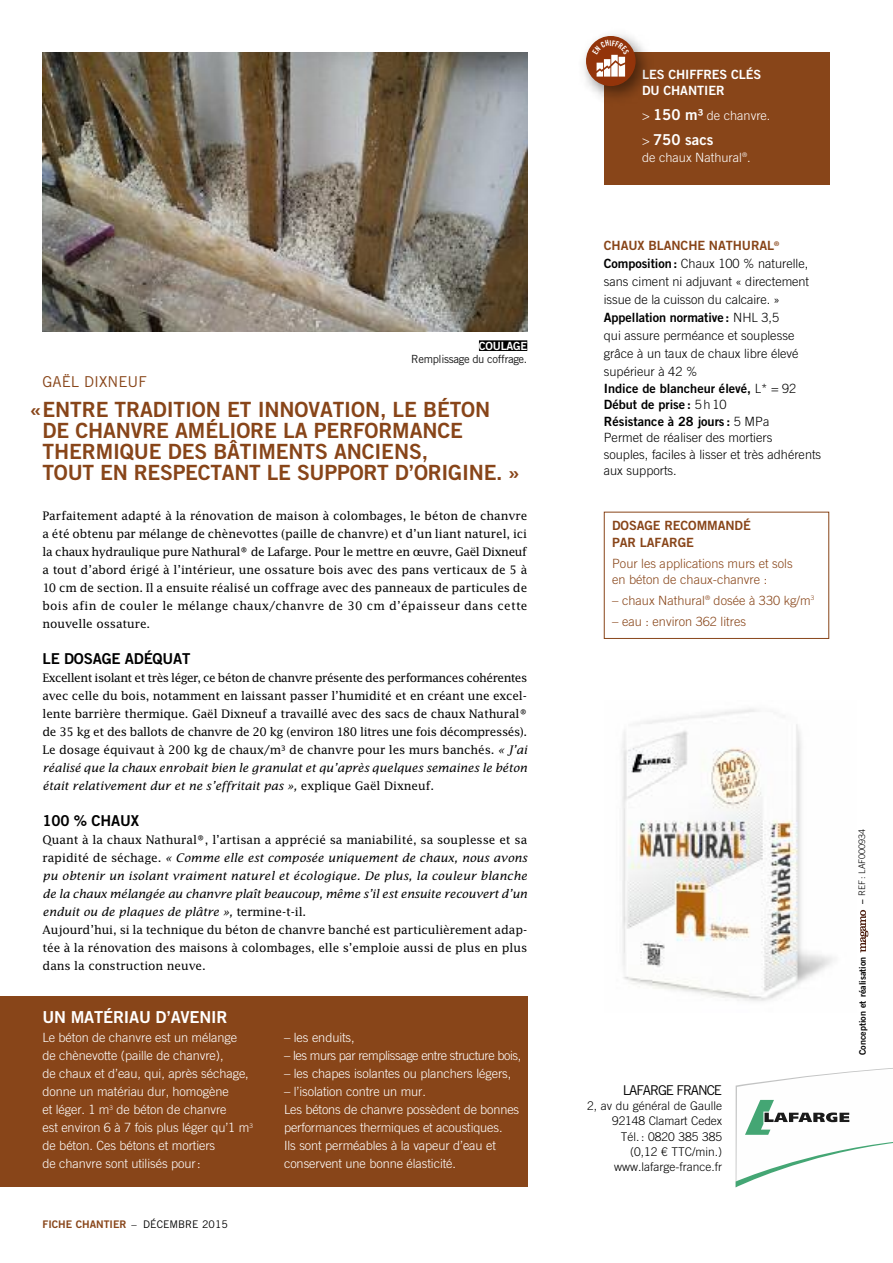
<style>
.page{position:relative;width:893px;height:1263px;background:#fff}
.page>*{position:absolute;margin:0;border:0;box-sizing:border-box;transform-origin:0 0}
.t1{font:21px/21px "Trade Gothic LT Std Bd 2";letter-spacing:-.005em;color:#884519}
.t2{font:16.5px "Trade Gothic LT Std Bd 2";letter-spacing:-.01em;color:#fff}
.t3{font:15px "Trade Gothic LT Std Bd 2";letter-spacing:-.01em;color:#000}
.t4{font:15px "Trade Gothic LT Std";color:#884519}
.t5{font:15px "Trade Gothic LT Std Bd 2";color:#fff}
.t6{font:13.5px "Trade Gothic LT Std";letter-spacing:-.08em;color:#000}
.t7{font:12.75px/18px "Lucida Fax EF";letter-spacing:-.005em;color:#000;text-align:justify}
.t8{font:300 12.75px/18px "Trade Gothic LT Std";letter-spacing:-.005em;color:#fff}
.t9{font:300 12.75px/18px "Trade Gothic LT Std";color:#000}
.t10{font:300 12.75px/16.5px "Trade Gothic LT Std";color:#884519}
.t11{font:12.75px/16.5px "Trade Gothic LT Std Bd 2";color:#000}
.t12{font:12.75px/16.5px "Trade Gothic LT Std Bd 2";letter-spacing:-.005em;color:#884519}
.t13{font:300 12.75px "Trade Gothic LT Std";letter-spacing:-.035em;color:#fff}
.t14{font:12.75px/16.5px "Trade Gothic LT Std Bd 2";letter-spacing:-.005em;color:#fff}
.t15{font:300 12px/15.3px "Trade Gothic LT Std";color:#000;text-align:right}
.t16{font:11.25px "Trade Gothic LT Std";letter-spacing:-.03em;color:#191919}
.t17{font:11.25px "Trade Gothic LT Std Bd 2";letter-spacing:-.025em;color:#fff}
.t18{font:10.5px "Trade Gothic LT Std Bd 2";color:#884519}
.t19{font:9px "Trade Gothic LT Std Bd 2";color:#000}
.t20{font:300 9px "Trade Gothic LT Std";color:#000}
.s1{font-style:italic}
.s2{font-family:"Trade Gothic LT Std";color:#000}
.s3{font-family:"Trade Gothic LT Std Bd 2";font-weight:400;font-size:15px}
.s4{font-family:"Trade Gothic LT Std";font-weight:300;font-size:12.75px}
.s5{font-family:"Trade Gothic LT Std Bd 2";font-weight:400}
.s6{font-family:"Trade Gothic LT Std";font-weight:300}
</style>
<div class="page">
<img style="left:621px;top:708px;width:212px;height:293px">
<svg style="left:860px;top:910px;width:8px;height:42px"></svg>
<div style="left:604px;top:52px;width:225px;height:133px;background:#884519"></div>
<svg style="left:736px;top:1068px;width:157px;height:119px"></svg>
<img style="left:43px;top:52px;width:484px;height:280px">
<div style="left:479px;top:340px;width:48px;height:11px;background:#000"></div>
<img style="left:583px;top:34px;width:64px;height:64px">
<div style="left:587px;top:37px;width:48px;height:48px;background:#93340a;border-radius:50%"></div>
<div style="left:586px;top:36px;width:50px;height:50px;border:1px solid #93340a;border-radius:50%"></div>
<div style="left:0;top:996px;width:527px;height:190px;background:#884519"></div>
<div style="left:604px;top:512px;width:225px;height:127px;border:1px solid #884519"></div>
<svg style="left:592px;top:40px;width:37px;height:37px"></svg>
<p class="t17" style="left:479px;top:342px;width:50px">COULAGE</p>
<p class="t16" style="left:411px;top:355px;width:118px">Remplissage du coffrage.</p>
<p class="t4" style="left:43px;top:376px;width:106px">GAËL DIXNEUF</p>
<h1 class="t1" style="left:43px;top:401px;width:479px;text-indent:-13px">«ENTRE TRADITION ET INNOVATION, LE BÉTON DE CHANVRE AMÉLIORE LA PERFORMANCE THERMIQUE DES BÂTIMENTS ANCIENS,<br>TOUT EN RESPECTANT LE SUPPORT D’ORIGINE. »</h1>
<p class="t7" style="left:43px;top:508px;width:486px">Parfaitement adapté à la rénovation de maison à colombages, le béton de chanvre a été obtenu par mélange de chènevottes (paille de chanvre) et d’un liant naturel, ici la chaux hydraulique pure Nathural® de Lafarge. Pour le mettre en œuvre, Gaël Dixneuf a tout d’abord érigé à l’intérieur, une ossature bois avec des pans verticaux de 5 à 10 cm de section. Il a ensuite réalisé un coffrage avec des panneaux de particules de bois afin de couler le mélange chaux/chanvre de 30 cm d’épaisseur dans cette nouvelle ossature.</p>
<p class="t3" style="left:43px;top:653px;width:149px">LE DOSAGE ADÉQUAT</p>
<p class="t7" style="left:43px;top:670px;width:486px">Excellent isolant et très léger, ce béton de chanvre présente des performances cohérentes avec celle du bois, notamment en laissant passer l’humidité et en créant une excel&shy;lente barrière thermique. Gaël Dixneuf a travaillé avec des sacs de chaux Nathural® de 35 kg et des ballots de chanvre de 20 kg (environ 180 litres une fois décompressés).<br>Le dosage équivaut à 200 kg de chaux/m³ de chanvre pour les murs banchés. <span class="s1">« J’ai réalisé que la chaux enrobait bien le granulat et qu’après quelques semaines le béton était relativement dur et ne s’effritait pas »,</span> explique Gaël Dixneuf.</p>
<p class="t3" style="left:43px;top:815px;width:98px">100 % CHAUX</p>
<p class="t7" style="left:43px;top:832px;width:486px;text-align:left">Quant à la chaux Nathural®, l’artisan a apprécié sa maniabilité, sa souplesse et sa rapidité de séchage. <span class="s1">« Comme elle est composée uniquement de chaux, nous avons pu obtenir un isolant vraiment naturel et écologique. De plus, la couleur blanche de la chaux mélangée au chanvre plaît beaucoup, même s’il est ensuite recouvert d’un enduit ou de plaques de plâtre »,</span> termine-t-il.<br>Aujourd’hui, si la technique du béton de chanvre banché est particulièrement adap&shy;tée à la rénovation des maisons à colombages, elle s’emploie aussi de plus en plus dans la construction neuve.</p>
<p class="t2" style="left:43px;top:1010px;width:186px">UN MATÉRIAU D’AVENIR</p>
<p class="t8" style="left:42px;top:1030px;width:212px">Le béton de chanvre est un mélange de chènevotte (paille de chanvre),<br>de chaux et d’eau, qui, après séchage, donne un matériau dur, homogène<br>et léger. 1 m<sup>3</sup> de béton de chanvre<br>est environ 6 à 7 fois plus léger qu’1 m<sup>3 </sup>de béton. Ces bétons et mortiers<br>de chanvre sont utilisés pour:</p>
<p class="t8" style="left:284px;top:1030px;width:72px">– les enduits,</p>
<p class="t13" style="left:284px;top:1051px;width:239px">– les murs par remplissage entre structure bois,</p>
<p class="t8" style="left:284px;top:1066px;width:229px">– les chapes isolantes ou planchers légers,</p>
<p class="t8" style="left:284px;top:1084px;width:237px">– l’isolation contre un mur.<br>Les bétons de chanvre possèdent de bonnes performances thermiques et acoustiques.<br>Ils sont perméables à la vapeur d’eau et conservent une bonne élasticité.</p>
<p class="t18" style="left:43px;top:1220px;width:187px">FICHE CHANTIER <span class="s2">– DÉCEMBRE 2015</span></p>
<p class="t14" style="left:642px;top:67px;width:121px">LES CHIFFRES CLÉS<br>DU CHANTIER</p>
<p class="t8" style="left:642px;top:108px;width:130px">&gt; <span class="s3">150 m³</span> de chanvre.</p>
<p class="t5" style="left:642px;top:134px;width:73px"><span class="s4">&gt;</span> 750 sacs</p>
<p class="t8" style="left:642px;top:149px;width:110px">de chaux Nathural<sup>®</sup>.</p>
<p class="t12" style="left:604px;top:239px;width:177px">CHAUX BLANCHE NATHURAL<sup>®</sup></p>
<p class="t9" style="left:604px;top:256px;width:207px;text-align:justify"><span class="s5">Composition :</span> Chaux 100 % naturelle, sans ciment ni adjuvant « directement issue de la cuisson du calcaire. »</p>
<p class="t11" style="left:604px;top:311px;width:177px">Appellation normative : <span class="s6">NHL 3,5</span></p>
<p class="t9" style="left:604px;top:328px;width:196px">qui assure perméance et souplesse grâce à un taux de chaux libre élevé supérieur à 42 %</p>
<p class="t11" style="left:604px;top:381px;width:194px">Indice de blancheur élevé, <span class="s6">L* = 92<br></span>Début de prise : <span class="s6">5h10<br></span>Résistance à 28 jours : <span class="s6">5 MPa</span></p>
<p class="t9" style="left:604px;top:431px;width:219px;line-height:16.5px">Permet de réaliser des mortiers<br>souples, faciles à lisser et très adhérents aux supports.</p>
<p class="t12" style="left:612px;top:519px;width:140px">DOSAGE RECOMMANDÉ<br>PAR LAFARGE</p>
<p class="t10" style="left:612px;top:556px;width:182px">Pour les applications murs et sols en béton de chaux-chanvre :</p>
<p class="t10" style="left:612px;top:593px;width:204px">– chaux Nathural<sup>®</sup> dosée à 330 kg/m<sup>3</sup></p>
<p class="t10" style="left:612px;top:614px;width:135px">– eau : environ 362 litres</p>
<p class="t6" style="left:623px;top:1085px;width:101px">LAFARGE FRANCE</p>
<p class="t15" style="left:587px;top:1099px;width:137px">2, av du général de Gaulle<br>92148 Clamart Cedex<br>Tél.: 0820 385 385<br>(0,12 € TTC/min.) www.lafarge-france.fr</p>
<p class="t20" style="left:859px;top:904px;width:77px;rotate:-90deg"><span class="s5">–</span> REF : LAF000934</p>
<p class="t19" style="left:859px;top:1055px;width:100px;rotate:-90deg">Conception et réalisation</p>
</div>
